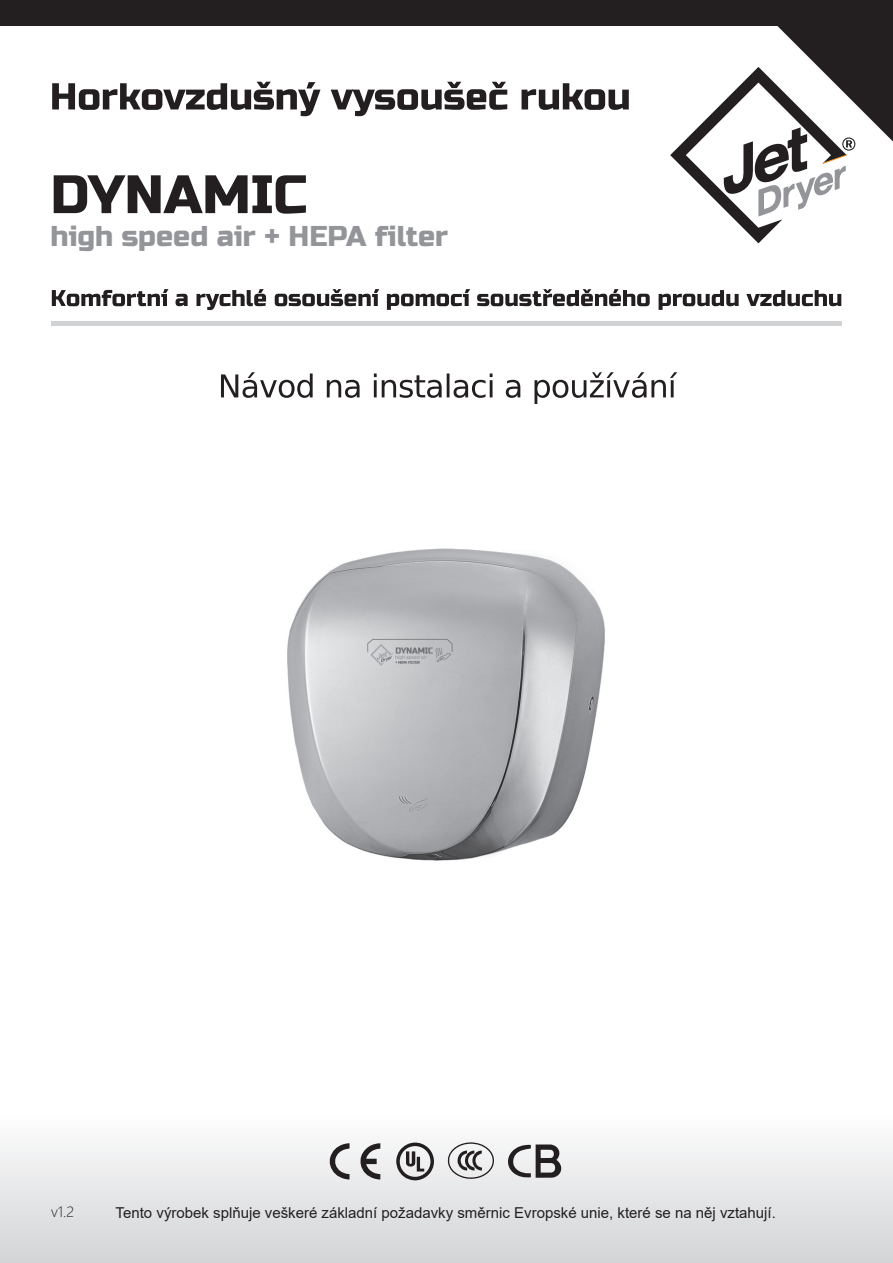
<style>
.page{position:relative;width:893px;height:1263px;background:#fff}
.page>*{position:absolute;margin:0;border:0;box-sizing:border-box;transform-origin:0 0}
.t1{font:54px "Russo One";color:#231f20}
.t2{font:28.5px "Russo One";color:#939598}
.t3{font:15px "Arial";color:#231f20}
.t4{font:300 15px "Segoe UI";color:#231f20}
</style>
<div class="page">
<div style="left:0;top:1093px;width:893px;height:170px;background:linear-gradient(to bottom,#fff,#d3d5d7)"></div>
<svg style="left:52px;top:82px;width:577px;height:34px"></svg>
<div style="left:0;top:0;width:893px;height:26px;background:#231f20"></div>
<svg style="left:670px;top:26px;width:223px;height:217px"></svg>
<svg style="left:359px;top:1143px;width:21px;height:36px"></svg>
<svg style="left:330px;top:1143px;width:20px;height:36px"></svg>
<svg style="left:396px;top:1142px;width:38px;height:38px"></svg>
<svg style="left:447px;top:1142px;width:47px;height:37px"></svg>
<svg style="left:506px;top:1144px;width:57px;height:34px"></svg>
<div style="left:52px;top:321px;width:790px;height:5px;background:#d1d2d4"></div>
<img style="left:287px;top:548px;width:318px;height:313px">
<svg style="left:221px;top:372px;width:456px;height:32px"></svg>
<svg style="left:52px;top:289px;width:789px;height:21px"></svg>
<h1 class="t1" style="left:50px;top:163px;width:258px">DYNAMIC</h1>
<h2 class="t2" style="left:50px;top:219px;width:399px">high speed air + HEPA filter</h2>
<p class="t4" style="left:51px;top:1197px;width:25px">v1.2</p>
<p class="t3" style="left:116px;top:1202px;width:662px">Tento výrobek splňuje veškeré základní požadavky směrnic Evropské unie, které se na něj vztahují.</p>
</div>
